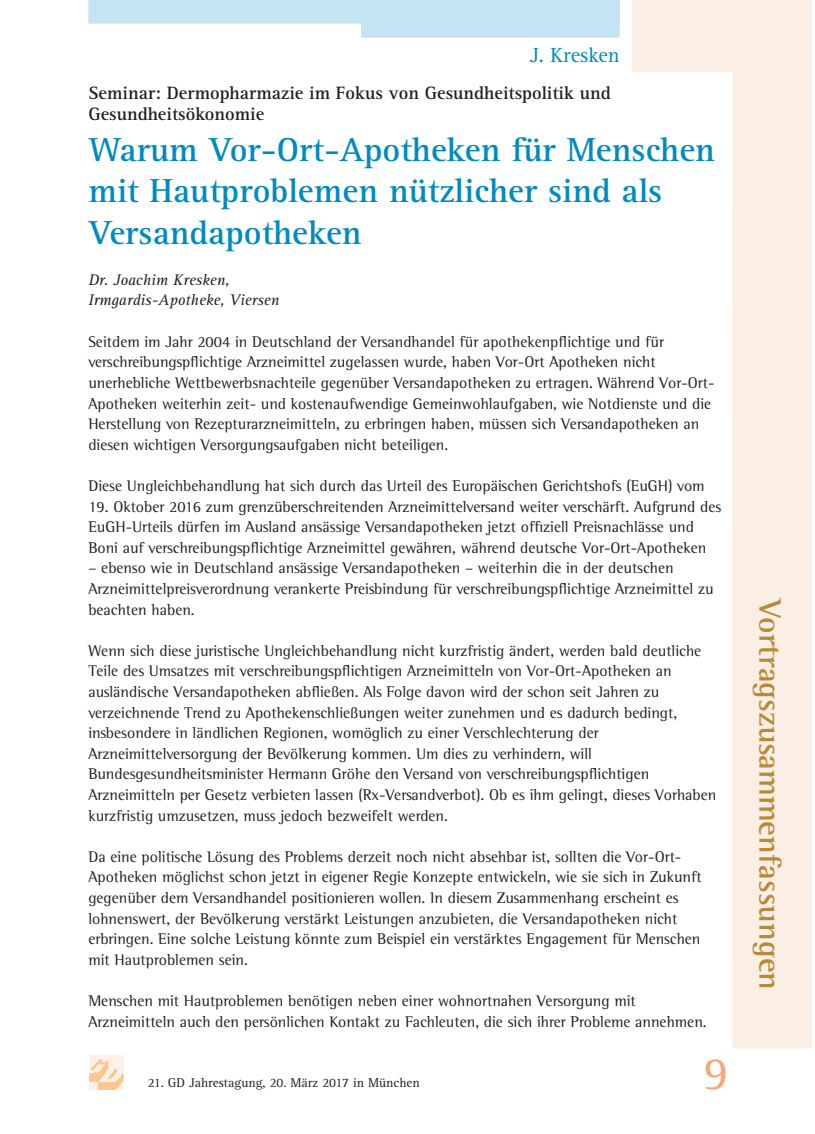
<style>
.page{position:relative;width:815px;height:1134px;background:#fff}
.page>*{position:absolute;margin:0;border:0;box-sizing:border-box;transform-origin:0 0}
.t1{font:47.62px "Agfa Rotis Serif";color:#f8a674}
.t2{font:700 34.38px/41.2px "Agfa Rotis Serif";color:#008bc0}
.t3{font:700 31.75px "Agfa Rotis Semi Serif";color:#b88a36}
.t4{font:21.12px "Agfa Rotis Serif";color:#008bc0}
.t5{font:700 18.5px/20.6px "Agfa Rotis Serif";color:#231f20}
.t6{font:15.88px/20.6px "Agfa Rotis Semi Serif";color:#231f20}
.t7{font:italic 15.88px/20.6px "Agfa Rotis Serif";color:#231f20}
.t8{font:13.25px "Agfa Rotis Serif";color:#231f20}
</style>
<div class="page">
<svg style="left:632px;top:29px;width:179px;height:1020px"></svg>
<div style="left:89px;top:1055px;width:35px;height:35px;background:#fef1e7"></div>
<svg style="left:89px;top:1059px;width:35px;height:31px"></svg>
<svg style="left:88px;top:0;width:532px;height:38px"></svg>
<div style="left:632px;top:0;width:179px;height:29px;background:#fbeee4"></div>
<h3 class="t4" style="left:530px;top:48px;width:91px">J. Kresken</h3>
<p class="t5" style="left:88px;top:85px;width:524px">Seminar: Dermopharmazie im Fokus von Gesundheitspolitik und<br>Gesundheitsökonomie</p>
<h2 class="t2" style="left:88px;top:132px;width:628px">Warum Vor-Ort-Apotheken für Menschen mit Hautproblemen nützlicher sind als<br>Versandapotheken</h2>
<p class="t7" style="left:88px;top:271px;width:192px">Dr. Joachim Kresken,<br>Irmgardis-Apotheke, Viersen</p>
<p class="t6" style="left:88px;top:332px;width:628px">Seitdem im Jahr 2004 in Deutschland der Versandhandel für apothekenpflichtige und für verschreibungspflichtige Arzneimittel zugelassen wurde, haben Vor-Ort Apotheken nicht unerhebliche Wettbewerbsnachteile gegenüber Versandapotheken zu ertragen. Während Vor-Ort-Apotheken weiterhin zeit- und kostenaufwendige Gemeinwohlaufgaben, wie Notdienste und die Herstellung von Rezepturarzneimitteln, zu erbringen haben, müssen sich Versandapotheken an diesen wichtigen Versorgungsaufgaben nicht beteiligen.</p>
<p class="t6" style="left:88px;top:477px;width:618px">Diese Ungleichbehandlung hat sich durch das Urteil des Europäischen Gerichtshofs (EuGH) vom</p>
<p class="t6" style="left:88px;top:497px;width:634px">19. Oktober 2016 zum grenzüberschreitenden Arzneimittelversand weiter verschärft. Aufgrund des<br>EuGH-Urteils dürfen im Ausland ansässige Versandapotheken jetzt offiziell Preisnachlässe und<br>Boni auf verschreibungspflichtige Arzneimittel gewähren, während deutsche Vor-Ort-Apotheken</p>
<p class="t6" style="left:88px;top:559px;width:627px">– ebenso wie in Deutschland ansässige Versandapotheken – weiterhin die in der deutschen<br>Arzneimittelpreisverordnung verankerte Preisbindung für verschreibungspflichtige Arzneimittel zu beachten haben.</p>
<p class="t6" style="left:88px;top:641px;width:630px">Wenn sich diese juristische Ungleichbehandlung nicht kurzfristig ändert, werden bald deutliche Teile des Umsatzes mit verschreibungspflichtigen Arzneimitteln von Vor-Ort-Apotheken an ausländische Versandapotheken abfließen. Als Folge davon wird der schon seit Jahren zu verzeichnende Trend zu Apothekenschließungen weiter zunehmen und es dadurch bedingt, insbesondere in ländlichen Regionen, womöglich zu einer Verschlechterung der Arzneimittelversorgung der Bevölkerung kommen. Um dies zu verhindern, will Bundesgesundheitsminister Hermann Gröhe den Versand von verschreibungspflichtigen Arzneimitteln per Gesetz verbieten lassen (Rx-Versandverbot). Ob es ihm gelingt, dieses Vorhaben kurzfristig umzusetzen, muss jedoch bezweifelt werden.</p>
<p class="t6" style="left:88px;top:848px;width:615px">Da eine politische Lösung des Problems derzeit noch nicht absehbar ist, sollten die Vor-Ort-Apotheken möglichst schon jetzt in eigener Regie Konzepte entwickeln, wie sie sich in Zukunft gegenüber dem Versandhandel positionieren wollen. In diesem Zusammenhang erscheint es lohnenswert, der Bevölkerung verstärkt Leistungen anzubieten, die Versandapotheken nicht erbringen. Eine solche Leistung könnte zum Beispiel ein verstärktes Engagement für Menschen mit Hautproblemen sein.</p>
<p class="t6" style="left:88px;top:992px;width:620px">Menschen mit Hautproblemen benötigen neben einer wohnortnahen Versorgung mit<br>Arzneimitteln auch den persönlichen Kontakt zu Fachleuten, die sich ihrer Probleme annehmen.</p>
<p class="t8" style="left:148px;top:1078px;width:273px">21. GD Jahrestagung, 20. März 2017 in München</p>
<h1 class="t1" style="left:704px;top:1055px;width:26px">9</h1>
<h3 class="t3" style="left:782px;top:599px;width:393px;rotate:90deg">Vortragszusammenfassungen</h3>
</div>
